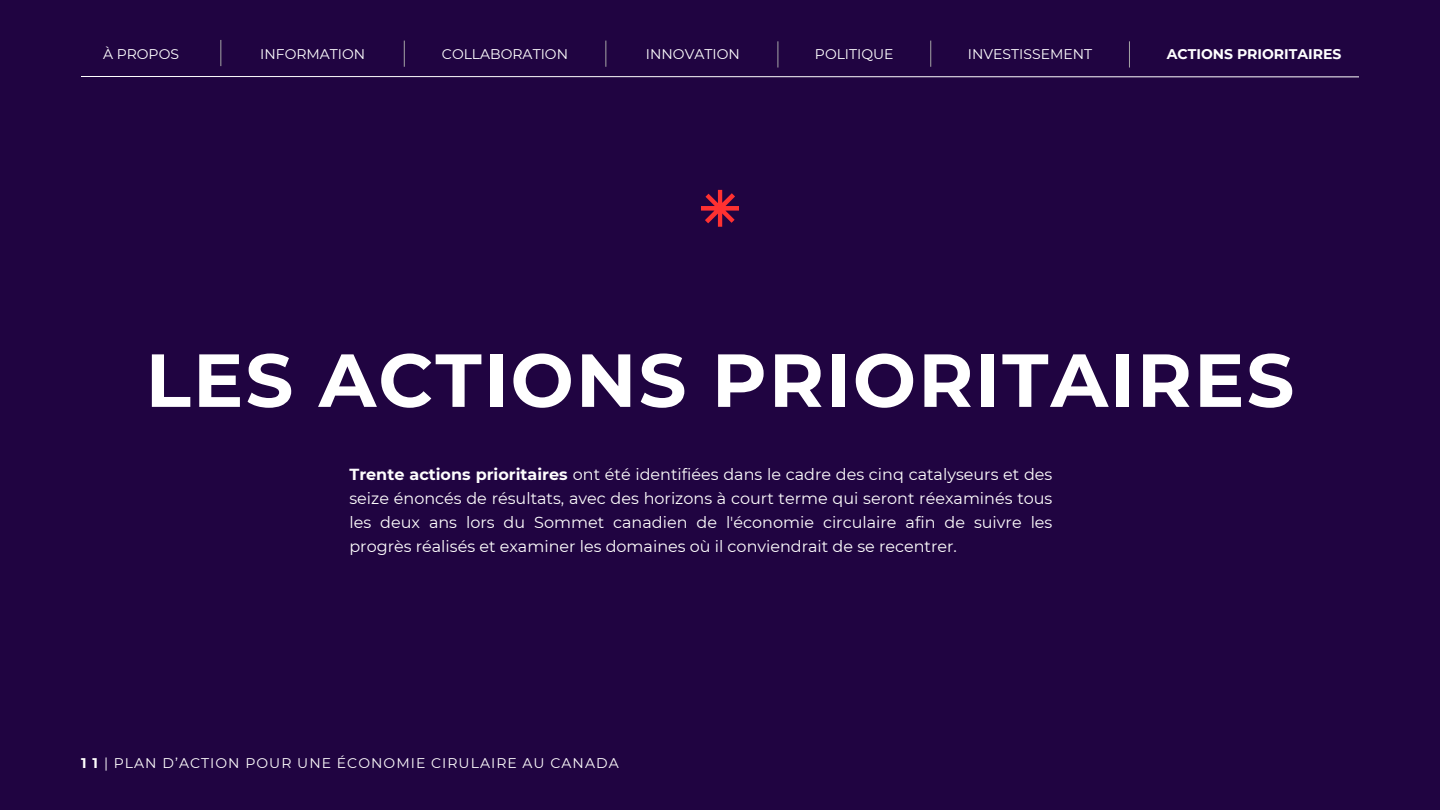
<style>
.page{position:relative;width:1440px;height:810px;background:#200441}
.page>*{position:absolute;margin:0;border:0;box-sizing:border-box;transform-origin:0 0}
.t1{font:700 75px "Montserrat";letter-spacing:.03em;color:#fff}
.t2{font:16px/24px "Montserrat";color:#fefdfd;text-align:justify}
.t3{font:14px "Montserrat";color:#fff}
.t4{font:14px "Montserrat";letter-spacing:.075em;color:#fefdfd}
.t5{font:700 14px "Montserrat";color:#fff}
.s1{font-weight:700}
</style>
<div class="page">
<svg style="left:701px;top:190px;width:38px;height:37px"></svg>
<svg style="left:81px;top:76px;width:1278px;height:2px;background:#8f819f"></svg>
<svg style="left:220px;top:40px;width:1px;height:26px"></svg>
<svg style="left:404px;top:41px;width:1px;height:26px"></svg>
<svg style="left:605px;top:41px;width:1px;height:26px"></svg>
<svg style="left:778px;top:41px;width:1px;height:27px"></svg>
<svg style="left:930px;top:41px;width:1px;height:26px"></svg>
<svg style="left:1129px;top:41px;width:1px;height:27px"></svg>
<p class="t3" style="left:103px;top:45px;width:77px">À PROPOS</p>
<p class="t3" style="left:260px;top:45px;width:107px">INFORMATION</p>
<p class="t3" style="left:442px;top:45px;width:128px">COLLABORATION</p>
<p class="t3" style="left:646px;top:45px;width:95px">INNOVATION</p>
<p class="t3" style="left:815px;top:45px;width:80px">POLITIQUE</p>
<p class="t3" style="left:968px;top:45px;width:126px">INVESTISSEMENT</p>
<p class="t5" style="left:1167px;top:45px;width:176px">ACTIONS PRIORITAIRES</p>
<p class="t1" style="left:146px;top:334px;width:1150px">LES ACTIONS PRIORITAIRES</p>
<p class="t2" style="left:349px;top:463px;width:705px"><span class="s1">Trente actions prioritaires</span> ont été identifiées dans le cadre des cinq catalyseurs et des seize énoncés de résultats, avec des horizons à court terme qui seront réexaminés tous les deux ans lors du Sommet canadien de l'économie circulaire afin de suivre les progrès réalisés et examiner les domaines où il conviendrait de se recentrer.</p>
<p class="t4" style="left:81px;top:754px;width:539px"><span class="s1">1 1</span> | PLAN D’ACTION POUR UNE ÉCONOMIE CIRULAIRE AU CANADA</p>
</div>
